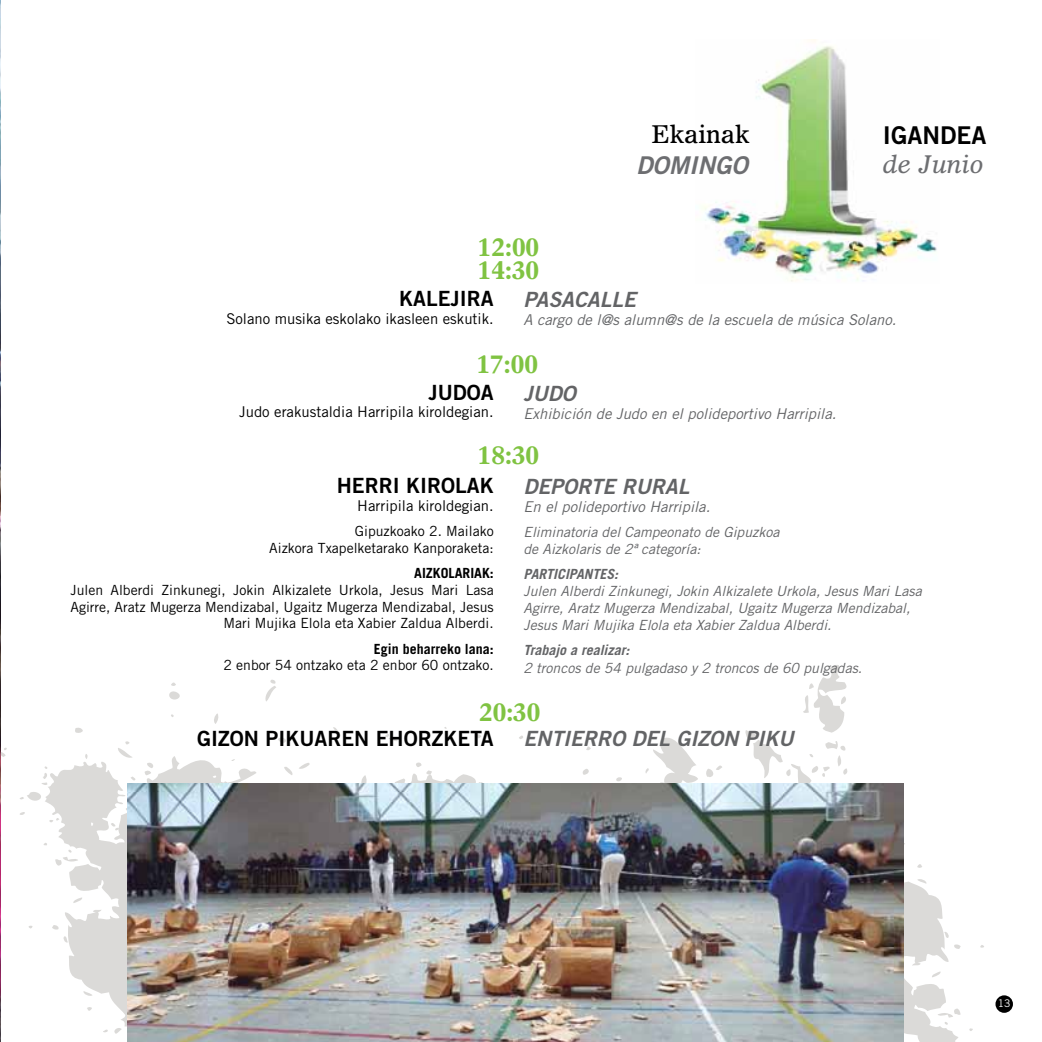
<style>
.page{position:relative;width:1042px;height:1042px;background:#fff}
.page>*{position:absolute;margin:0;border:0;box-sizing:border-box;transform-origin:0 0}
.t1{font:700 24.5px "Olympian";color:#80c342}
.t2{font:24.5px "Olympian";color:#000}
.t3{font:italic 24.5px "Trade Gothic Bold Two";color:#6d6e71}
.t4{font:24.5px "Trade Gothic Bold Two";color:#000}
.t5{font:italic 24.5px "Olympian";color:#6d6e71}
.t6{font:21px "Trade Gothic Bold Two";color:#000}
.t7{font:italic 21px "Trade Gothic Bold Two";color:#636466}
.t8{font:italic 14.88px "Trade Gothic";color:#636466}
.t9{font:14.88px "Trade Gothic";color:#000}
.t10{font:italic 14px/16.8px "Trade Gothic";color:#636466}
.t11{font:14px/16.8px "Trade Gothic";color:#000;text-align:right}
.t12{font:italic 700 14px "Trade Gothic";color:#636466}
.t13{font:700 14px "Trade Gothic";color:#000}
.t14{font:10.5px "Trade Gothic";color:#fff}
</style>
<div class="page">
<div style="left:995px;top:995px;width:18px;height:18px;background:#000;border-radius:50%"></div>
<img style="left:702px;top:40px;width:235px;height:242px">
<svg style="left:214px;top:713px;width:5px;height:11px"></svg>
<svg style="left:169px;top:682px;width:11px;height:18px"></svg>
<svg style="left:75px;top:727px;width:8px;height:6px"></svg>
<svg style="left:1px;top:748px;width:6px;height:9px"></svg>
<svg style="left:20px;top:767px;width:25px;height:34px"></svg>
<svg style="left:20px;top:812px;width:5px;height:3px"></svg>
<svg style="left:118px;top:741px;width:12px;height:13px"></svg>
<svg style="left:278px;top:737px;width:8px;height:6px"></svg>
<svg style="left:265px;top:679px;width:11px;height:22px"></svg>
<svg style="left:333px;top:727px;width:7px;height:6px"></svg>
<svg style="left:385px;top:734px;width:13px;height:7px"></svg>
<svg style="left:45px;top:754px;width:373px;height:288px"></svg>
<svg style="left:412px;top:760px;width:6px;height:15px"></svg>
<svg style="left:803px;top:665px;width:44px;height:67px"></svg>
<svg style="left:418px;top:732px;width:555px;height:310px"></svg>
<img style="left:0;top:0;width:1px;height:1042px">
<img style="left:128px;top:784px;width:775px;height:258px">
<h1 class="t1" style="left:478px;top:232px;width:63px">12:00</h1>
<h1 class="t1" style="left:478px;top:255px;width:63px">14:30</h1>
<h1 class="t2" style="left:652px;top:119px;width:99px">Ekainak</h1>
<h1 class="t3" style="left:636px;top:150px;width:113px">DOMINGO</h1>
<h1 class="t4" style="left:883px;top:120px;width:105px">IGANDEA</h1>
<h1 class="t5" style="left:883px;top:149px;width:102px">de Junio</h1>
<h2 class="t6" style="left:399px;top:285px;width:96px">KALEJIRA</h2>
<p class="t9" style="left:226px;top:310px;width:269px">Solano musika eskolako ikasleen eskutik.</p>
<h2 class="t7" style="left:523px;top:287px;width:114px">PASACALLE</h2>
<p class="t8" style="left:523px;top:311px;width:374px">A cargo de l@s alumn@s de la escuela de música Solano.</p>
<h1 class="t1" style="left:477px;top:349px;width:63px">17:00</h1>
<h2 class="t6" style="left:428px;top:379px;width:67px">JUDOA</h2>
<p class="t9" style="left:239px;top:403px;width:256px">Judo erakustaldia Harripila kiroldegian.</p>
<h2 class="t7" style="left:523px;top:380px;width:54px">JUDO</h2>
<p class="t8" style="left:523px;top:404px;width:314px">Exhibición de Judo en el polideportivo Harripila.</p>
<h1 class="t1" style="left:478px;top:440px;width:63px">18:30</h1>
<h2 class="t6" style="left:337px;top:472px;width:158px">HERRI KIROLAK</h2>
<p class="t9" style="left:357px;top:496px;width:138px">Harripila kiroldegian.</p>
<p class="t11" style="left:269px;top:522px;width:226px">Gipuzkoako 2. Mailako<br>Aizkora Txapelketarako Kanporaketa:</p>
<p class="t13" style="left:414px;top:564px;width:81px">AIZKOLARIAK:</p>
<p class="t11" style="left:70px;top:581px;width:425px">Julen Alberdi Zinkunegi, Jokin Alkizalete Urkola, Jesus Mari Lasa<br>Agirre, Aratz Mugerza Mendizabal, Ugaitz Mugerza Mendizabal, Jesus<br>Mari Mujika Elola eta Xabier Zaldua Alberdi.</p>
<p class="t13" style="left:374px;top:640px;width:121px">Egin beharreko lana:</p>
<p class="t11" style="left:223px;top:657px;width:272px">2 enbor 54 ontzako eta 2 enbor 60 ontzako.</p>
<h2 class="t7" style="left:523px;top:474px;width:167px">DEPORTE RURAL</h2>
<p class="t8" style="left:523px;top:498px;width:188px">En el polideportivo Harripila.</p>
<p class="t10" style="left:523px;top:524px;width:257px">Eliminatoria del Campeonato de Gipuzkoa de Aizkolaris de 2ª categoría:</p>
<p class="t12" style="left:523px;top:566px;width:96px">PARTICIPANTES:</p>
<p class="t10" style="left:523px;top:582px;width:400px">Julen Alberdi Zinkunegi, Jokin Alkizalete Urkola, Jesus Mari Lasa<br>Agirre, Aratz Mugerza Mendizabal, Ugaitz Mugerza Mendizabal,<br>Jesus Mari Mujika Elola eta Xabier Zaldua Alberdi.</p>
<p class="t12" style="left:523px;top:641px;width:107px">Trabajo a realizar:</p>
<p class="t10" style="left:523px;top:659px;width:340px">2 troncos de 54 pulgadaso y 2 troncos de 60 pulgadas.</p>
<h1 class="t1" style="left:479px;top:697px;width:63px">20:30</h1>
<h2 class="t6" style="left:197px;top:725px;width:298px">GIZON PIKUAREN EHORZKETA</h2>
<h2 class="t7" style="left:523px;top:726px;width:272px">ENTIERRO DEL GIZON PIKU</h2>
<p class="t14" style="left:997px;top:997px;width:14px">13</p>
</div>
